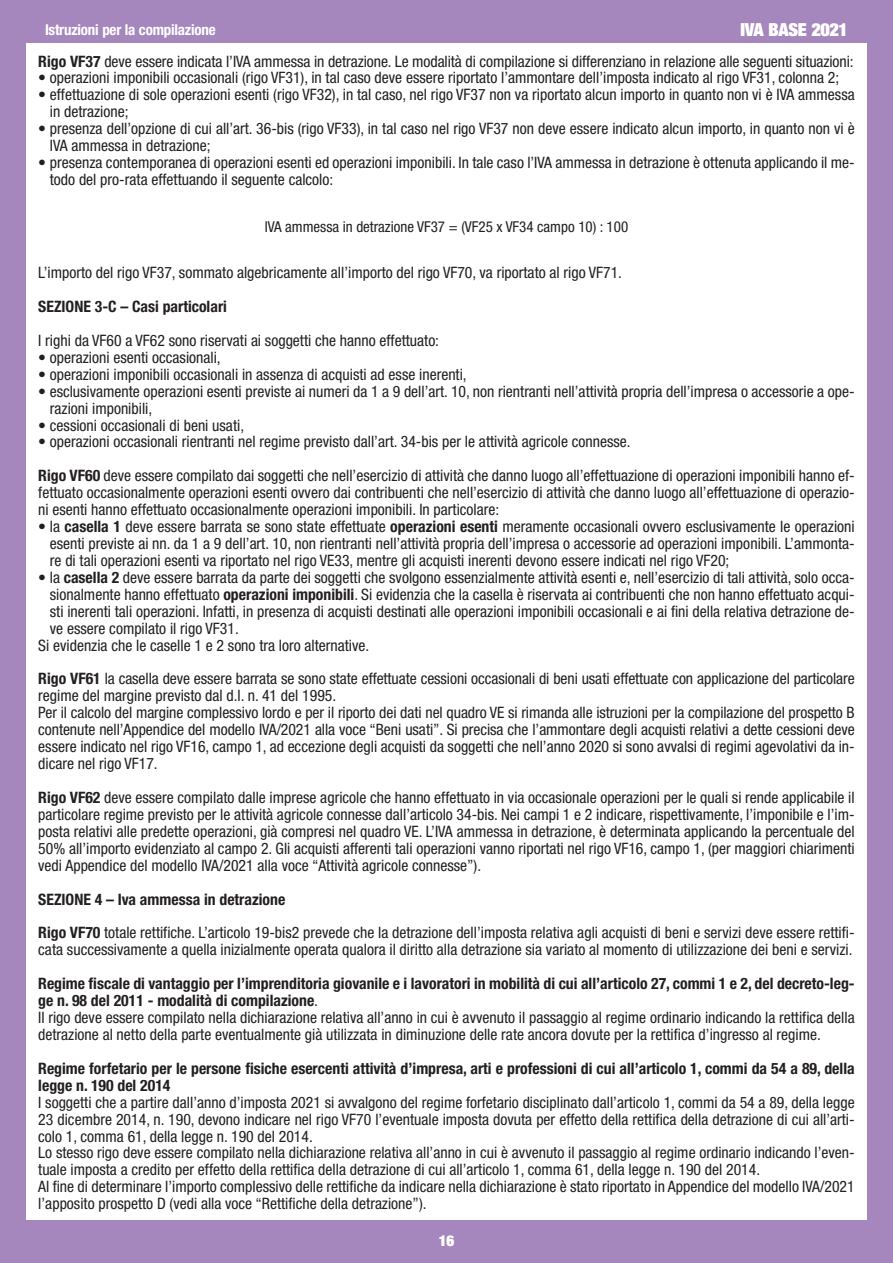
<style>
.page{position:relative;width:893px;height:1263px;background:#fff}
.page>*{position:absolute;margin:0;border:0;box-sizing:border-box;transform-origin:0 0}
.t1{font:900 expanded 18px "Helvetica Neue";letter-spacing:-.015em;color:#fff}
.t2{font:condensed 15.75px/17px "Helvetica Neue";color:#231f20}
.t3{font:700 condensed 15.75px/17px "Helvetica Neue";color:#231f20}
.t4{font:condensed 15px "Helvetica Neue";color:#231f20}
.t5{font:700 condensed 15px "Helvetica Neue";letter-spacing:-.015em;color:#fff}
.t6{font:900 expanded 15px "Helvetica Neue";color:#fff}
.s1{font-weight:700}
</style>
<div class="page">
<div style="left:0;top:0;width:893px;height:43px;background:#a587be"></div>
<div style="left:0;top:40px;width:26px;height:1185px;background:#a587be"></div>
<div style="left:867px;top:39px;width:26px;height:1185px;background:#a587be"></div>
<div style="left:0;top:1220px;width:893px;height:42px;background:#a587be"></div>
<p class="t5" style="left:45px;top:24px;width:172px">Istruzioni per la compilazione</p>
<p class="t1" style="left:740px;top:24px;width:109px">IVA BASE 2021</p>
<p class="t2" style="left:38px;top:54px;width:817px"><span class="s1">Rigo VF37</span> deve essere indicata l’IVA ammessa in detrazione. Le modalità di compilazione si differenziano in relazione alle seguenti situazioni:</p>
<p class="t2" style="left:38px;top:71px;width:802px">• operazioni imponibili occasionali (rigo VF31), in tal caso deve essere riportato l’ammontare dell’imposta indicato al rigo VF31, colonna 2;</p>
<p class="t2" style="left:50px;top:88px;width:806px;text-indent:-12px">• effettuazione di sole operazioni esenti (rigo VF32), in tal caso, nel rigo VF37 non va riportato alcun importo in quanto non vi è IVA ammessa in detrazione;</p>
<p class="t2" style="left:50px;top:122px;width:806px;text-indent:-12px">• presenza dell’opzione di cui all’art. 36-bis (rigo VF33), in tal caso nel rigo VF37 non deve essere indicato alcun importo, in quanto non vi è<br>IVA ammessa in detrazione;</p>
<p class="t2" style="left:50px;top:155px;width:806px;text-indent:-12px">• presenza contemporanea di operazioni esenti ed operazioni imponibili. In tale caso l’IVA ammessa in detrazione è ottenuta applicando il me&shy;todo del pro-rata effettuando il seguente calcolo:</p>
<p class="t4" style="left:265px;top:221px;width:365px">IVA ammessa in detrazione VF37 = (VF25 x VF34 campo 10) : 100</p>
<p class="t2" style="left:38px;top:265px;width:585px">L’importo del rigo VF37, sommato algebricamente all’importo del rigo VF70, va riportato al rigo VF71.</p>
<p class="t3" style="left:38px;top:299px;width:190px">SEZIONE 3-C – Casi particolari</p>
<p class="t2" style="left:38px;top:333px;width:402px">I righi da VF60 a VF62 sono riservati ai soggetti che hanno effettuato:</p>
<p class="t2" style="left:38px;top:350px;width:184px">• operazioni esenti occasionali,</p>
<p class="t2" style="left:38px;top:367px;width:430px">• operazioni imponibili occasionali in assenza di acquisti ad esse inerenti,</p>
<p class="t2" style="left:50px;top:384px;width:806px;text-indent:-12px">• esclusivamente operazioni esenti previste ai numeri da 1 a 9 dell’art. 10, non rientranti nell’attività propria dell’impresa o accessorie a ope&shy;razioni imponibili,</p>
<p class="t2" style="left:38px;top:418px;width:207px">• cessioni occasionali di beni usati,</p>
<p class="t2" style="left:38px;top:426px;width:818px;line-height:33.9px">• operazioni occasionali rientranti nel regime previsto dall’art. 34-bis per le attività agricole connesse.<br><span class="s1">Rigo VF60</span> deve essere compilato dai soggetti che nell’esercizio di attività che danno luogo all’effettuazione di operazioni imponibili hanno ef-</p>
<p class="t2" style="left:38px;top:486px;width:818px">fettuato occasionalmente operazioni esenti ovvero dai contribuenti che nell’esercizio di attività che danno luogo all’effettuazione di operazio&shy;ni esenti hanno effettuato occasionalmente operazioni imponibili. In particolare:</p>
<p class="t2" style="left:50px;top:519px;width:806px;text-align:justify;text-indent:-12px">• la <span class="s1">casella 1</span> deve essere barrata se sono state effettuate <span class="s1">operazioni esenti</span> meramente occasionali ovvero esclusivamente le operazioni esenti previste ai nn. da 1 a 9 dell’art. 10, non rientranti nell’attività propria dell’impresa o accessorie ad operazioni imponibili. L’ammonta&shy;re di tali operazioni esenti va riportato nel rigo VE33, mentre gli acquisti inerenti devono essere indicati nel rigo VF20;</p>
<p class="t2" style="left:38px;top:570px;width:818px">• la <span class="s1">casella 2</span> deve essere barrata da parte dei soggetti che svolgono essenzialmente attività esenti e, nell’esercizio di tali attività, solo occa-</p>
<p class="t2" style="left:50px;top:587px;width:806px">sionalmente hanno effettuato <span class="s1">operazioni imponibili</span>. Si evidenzia che la casella è riservata ai contribuenti che non hanno effettuato acqui-</p>
<p class="t2" style="left:50px;top:604px;width:806px">sti inerenti tali operazioni. Infatti, in presenza di acquisti destinati alle operazioni imponibili occasionali e ai fini della relativa detrazione de-</p>
<p class="t2" style="left:50px;top:621px;width:190px">ve essere compilato il rigo VF31.</p>
<p class="t2" style="left:38px;top:638px;width:333px">Si evidenzia che le caselle 1 e 2 sono tra loro alternative.</p>
<p class="t2" style="left:38px;top:672px;width:818px"><span class="s1">Rigo VF61</span> la casella deve essere barrata se sono state effettuate cessioni occasionali di beni usati effettuate con applicazione del particolare regime del margine previsto dal d.l. n. 41 del 1995.<br>Per il calcolo del margine complessivo lordo e per il riporto dei dati nel quadro VE si rimanda alle istruzioni per la compilazione del prospetto B contenute nell’Appendice del modello IVA/2021 alla voce “Beni usati”. Si precisa che l’ammontare degli acquisti relativi a dette cessioni deve essere indicato nel rigo VF16, campo 1, ad eccezione degli acquisti da soggetti che nell’anno 2020 si sono avvalsi di regimi agevolativi da in&shy;dicare nel rigo VF17.</p>
<p class="t2" style="left:38px;top:790px;width:818px;text-align:justify"><span class="s1">Rigo VF62</span> deve essere compilato dalle imprese agricole che hanno effettuato in via occasionale operazioni per le quali si rende applicabile il particolare regime previsto per le attività agricole connesse dall’articolo 34-bis. Nei campi 1 e 2 indicare, rispettivamente, l’imponibile e l’im&shy;posta relativi alle predette operazioni, già compresi nel quadro VE. L’IVA ammessa in detrazione, è determinata applicando la percentuale del 50% all’importo evidenziato al campo 2. Gli acquisti afferenti tali operazioni vanno riportati nel rigo VF16, campo 1, (per maggiori chiarimenti vedi Appendice del modello IVA/2021 alla voce “Attività agricole connesse”).</p>
<p class="t2" style="left:38px;top:883px;width:818px;line-height:33.9px"><span class="s1">SEZIONE 4 – Iva ammessa in detrazione<br>Rigo VF70</span> totale rettifiche. L’articolo 19-bis2 prevede che la detrazione dell’imposta relativa agli acquisti di beni e servizi deve essere rettifi-</p>
<p class="t2" style="left:38px;top:942px;width:816px">cata successivamente a quella inizialmente operata qualora il diritto alla detrazione sia variato al momento di utilizzazione dei beni e servizi.</p>
<p class="t2" style="left:38px;top:976px;width:818px"><span class="s1">Regime fiscale di vantaggio per l’imprenditoria giovanile e i lavoratori in mobilità di cui all’articolo 27, commi 1 e 2, del decreto-leg&shy;ge n. 98 del 2011 - modalità di compilazione</span>.<br>Il rigo deve essere compilato nella dichiarazione relativa all’anno in cui è avvenuto il passaggio al regime ordinario indicando la rettifica della detrazione al netto della parte eventualmente già utilizzata in diminuzione delle rate ancora dovute per la rettifica d’ingresso al regime.</p>
<p class="t3" style="left:38px;top:1061px;width:818px">Regime forfetario per le persone fisiche esercenti attività d’impresa, arti e professioni di cui all’articolo 1, commi da 54 a 89, della legge n. 190 del 2014</p>
<p class="t2" style="left:38px;top:1095px;width:818px">I soggetti che a partire dall’anno d’imposta 2021 si avvalgono del regime forfetario disciplinato dall’articolo 1, commi da 54 a 89, della legge 23 dicembre 2014, n. 190, devono indicare nel rigo VF70 l’eventuale imposta dovuta per effetto della rettifica della detrazione di cui all’arti&shy;colo 1, comma 61, della legge n. 190 del 2014.<br>Lo stesso rigo deve essere compilato nella dichiarazione relativa all’anno in cui è avvenuto il passaggio al regime ordinario indicando l’even&shy;tuale imposta a credito per effetto della rettifica della detrazione di cui all’articolo 1, comma 61, della legge n. 190 del 2014.<br>Al fine di determinare l’importo complessivo delle rettifiche da indicare nella dichiarazione è stato riportato in Appendice del modello IVA/2021 l’apposito prospetto D (vedi alla voce “Rettifiche della detrazione”).</p>
<p class="t6" style="left:439px;top:1235px;width:17px">16</p>
</div>
